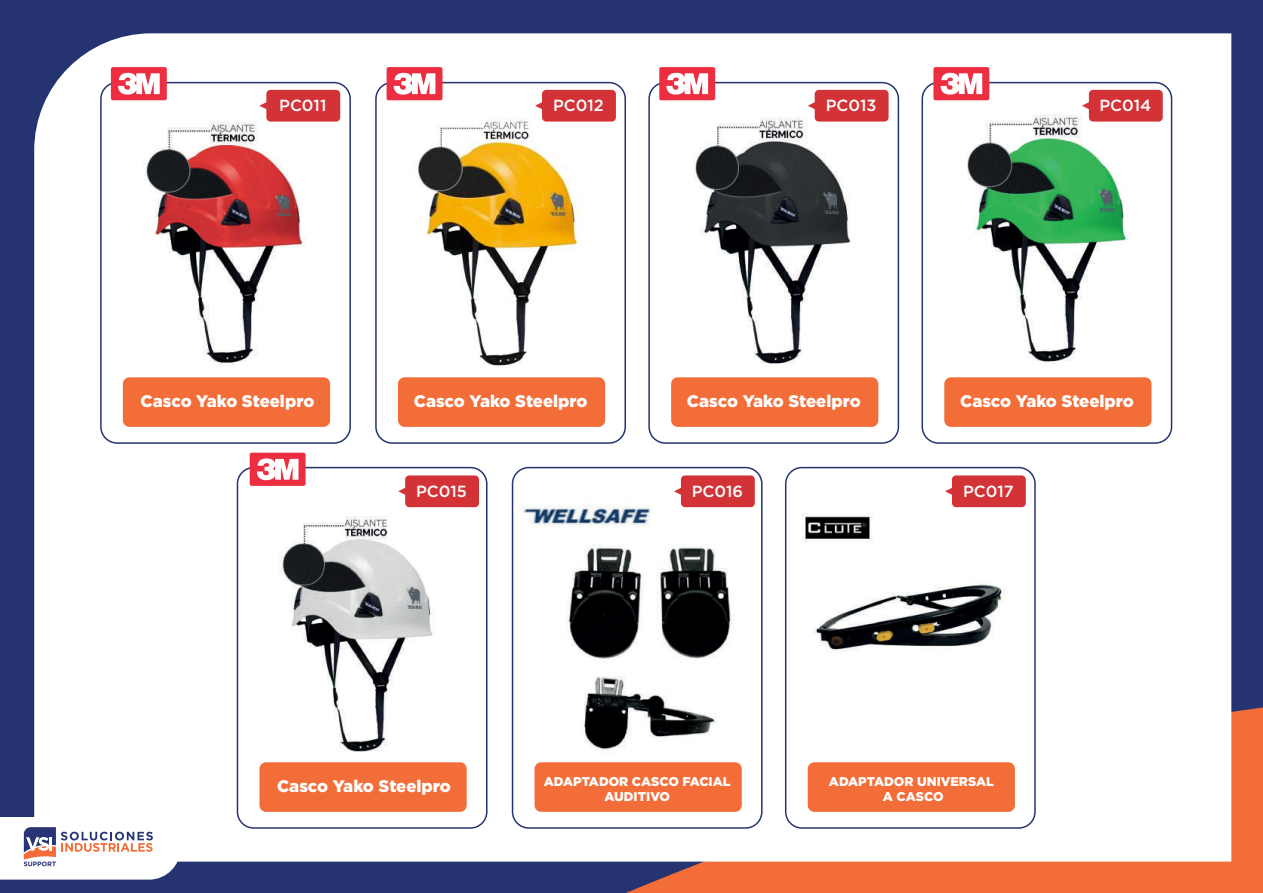
<style>
.page{position:relative;width:1263px;height:893px;background:#253470}
.page>*{position:absolute;margin:0;border:0;box-sizing:border-box;transform-origin:0 0}
.t1{font:900 16.8px "Gotham Pro";color:#fff}
.t2{font:500 16.2px "Gotham Pro";color:#fff}
.t3{font:900 12.75px/15.3px "Gotham Pro";color:#fff;text-align:center}
</style>
<div class="page">
<div style="left:626px;top:707px;width:637px;height:186px;background:#f26d38"></div>
<div style="left:34px;top:33px;width:1197px;height:829px;background:#fff"></div>
<div style="left:237px;top:467px;width:250px;height:362px;border:2px solid #253470;border-radius:16px"></div>
<div style="left:512px;top:467px;width:250px;height:362px;border:2px solid #253470;border-radius:16px"></div>
<div style="left:259px;top:762px;width:208px;height:50px;background:#f26d38;border-radius:7px"></div>
<div style="left:785px;top:467px;width:251px;height:362px;border:2px solid #253470;border-radius:16px"></div>
<div style="left:808px;top:762px;width:207px;height:50px;background:#f26d38;border-radius:7px"></div>
<img style="left:273px;top:517px;width:178px;height:237px">
<img style="left:518px;top:489px;width:236px;height:292px">
<div style="left:534px;top:762px;width:208px;height:50px;background:#f26d38;border-radius:7px"></div>
<img style="left:796px;top:508px;width:229px;height:229px">
<div style="left:100px;top:82px;width:251px;height:362px;border:2px solid #253470;border-radius:16px"></div>
<div style="left:375px;top:82px;width:251px;height:362px;border:2px solid #253470;border-radius:16px"></div>
<div style="left:398px;top:377px;width:207px;height:50px;background:#f26d38;border-radius:7px"></div>
<img style="left:144px;top:121px;width:169px;height:246px">
<div style="left:123px;top:377px;width:207px;height:50px;background:#f26d38;border-radius:7px"></div>
<img style="left:414px;top:118px;width:170px;height:252px">
<div style="left:648px;top:82px;width:251px;height:362px;border:2px solid #253470;border-radius:16px"></div>
<div style="left:671px;top:377px;width:207px;height:50px;background:#f26d38;border-radius:7px"></div>
<div style="left:921px;top:82px;width:251px;height:362px;border:2px solid #253470;border-radius:16px"></div>
<div style="left:944px;top:377px;width:207px;height:50px;background:#f26d38;border-radius:7px"></div>
<img style="left:687px;top:117px;width:184px;height:251px">
<img style="left:961px;top:114px;width:177px;height:253px">
<div style="left:111px;top:67px;width:56px;height:33px;background:#ed2e41;border-radius:2px"></div>
<svg style="left:118px;top:73px;width:42px;height:22px"></svg>
<div style="left:266px;top:90px;width:74px;height:32px;background:#d33337;border-radius:4px"></div>
<svg style="left:259px;top:102px;width:8px;height:8px"></svg>
<div style="left:250px;top:453px;width:56px;height:33px;background:#ed2e41;border-radius:2px"></div>
<svg style="left:257px;top:458px;width:41px;height:22px"></svg>
<div style="left:405px;top:475px;width:74px;height:32px;background:#d33337;border-radius:4px"></div>
<svg style="left:398px;top:487px;width:8px;height:8px"></svg>
<div style="left:681px;top:475px;width:74px;height:32px;background:#d33337;border-radius:4px"></div>
<svg style="left:674px;top:487px;width:7px;height:8px"></svg>
<div style="left:952px;top:475px;width:74px;height:32px;background:#d33337;border-radius:4px"></div>
<svg style="left:945px;top:487px;width:7px;height:8px"></svg>
<div style="left:387px;top:67px;width:55px;height:33px;background:#ed2e41;border-radius:2px"></div>
<svg style="left:394px;top:73px;width:41px;height:22px"></svg>
<div style="left:542px;top:90px;width:74px;height:32px;background:#d33337;border-radius:4px"></div>
<svg style="left:535px;top:102px;width:7px;height:8px"></svg>
<div style="left:659px;top:67px;width:56px;height:33px;background:#ed2e41;border-radius:2px"></div>
<svg style="left:666px;top:73px;width:42px;height:22px"></svg>
<div style="left:815px;top:90px;width:73px;height:32px;background:#d33337;border-radius:4px"></div>
<svg style="left:808px;top:102px;width:7px;height:8px"></svg>
<div style="left:933px;top:67px;width:56px;height:33px;background:#ed2e41;border-radius:2px"></div>
<svg style="left:940px;top:73px;width:42px;height:22px"></svg>
<div style="left:1089px;top:90px;width:74px;height:32px;background:#d33337;border-radius:4px"></div>
<svg style="left:1082px;top:102px;width:7px;height:8px"></svg>
<svg style="left:0;top:817px;width:180px;height:63px;background:#e8e2e5"></svg>
<p class="t2" style="left:279px;top:96px;width:49px">PC011</p>
<p class="t2" style="left:553px;top:96px;width:52px">PC012</p>
<p class="t2" style="left:826px;top:96px;width:52px">PC013</p>
<p class="t2" style="left:1099px;top:96px;width:53px">PC014</p>
<p class="t1" style="left:140px;top:391px;width:175px">Casco Yako Steelpro</p>
<p class="t1" style="left:414px;top:391px;width:175px">Casco Yako Steelpro</p>
<p class="t1" style="left:687px;top:391px;width:175px">Casco Yako Steelpro</p>
<p class="t1" style="left:960px;top:391px;width:175px">Casco Yako Steelpro</p>
<p class="t2" style="left:416px;top:482px;width:52px">PC015</p>
<p class="t2" style="left:692px;top:482px;width:53px">PC016</p>
<p class="t2" style="left:963px;top:482px;width:52px">PC017</p>
<p class="t1" style="left:277px;top:776px;width:175px">Casco Yako Steelpro</p>
<p class="t3" style="left:544px;top:773px;width:188px">ADAPTADOR CASCO FACIAL<br>AUDITIVO</p>
<p class="t3" style="left:829px;top:773px;width:167px">ADAPTADOR UNIVERSAL<br>A CASCO</p>
</div>
